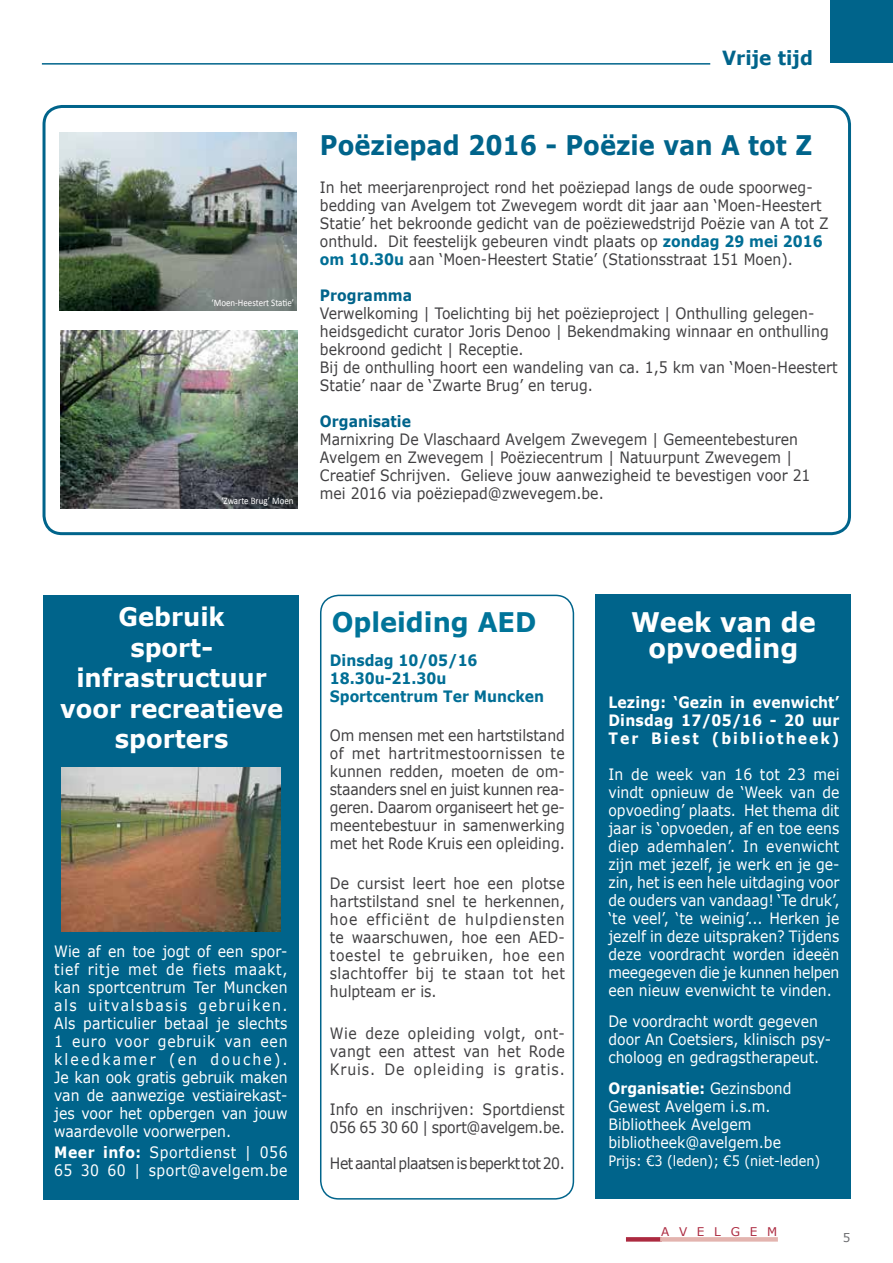
<style>
.page{position:relative;width:893px;height:1263px;background:#fff}
.page>*{position:absolute;margin:0;border:0;box-sizing:border-box;transform-origin:0 0}
.t1{font:700 27px "Verdana";color:#00648b;scale:.9 1}
.t2{font:700 27px/25.5px "Verdana";color:#fff;text-align:center;scale:.95 1}
.t3{font:700 27px "Verdana";color:#007499;scale:.95 1}
.t4{font:700 25.5px/30.6px "Verdana";color:#fff;text-align:center;scale:.95 1}
.t5{font:700 19.5px "Verdana";color:#00648b;scale:.95 1}
.t6{font:15.6px/18px "Verdana";color:#414042;scale:.89 1}
.t7{font:15.6px/18px "Verdana";color:#fff;text-align:justify;scale:.89 1}
.t8{font:700 15.6px/18px "Verdana";letter-spacing:.015em;color:#fff;text-align:justify;scale:.89 1}
.t9{font:700 15.6px/18px "Verdana";color:#006e95;scale:.89 1}
.t10{font:15.6px/18px "Verdana";letter-spacing:.035em;color:#fff;scale:.89 1}
.t11{font:15.6px "Verdana";letter-spacing:-.03em;color:#414042;scale:.89 1}
.t12{font:700 15.6px "Verdana";color:#00648b;scale:.89 1}
.t13{font:14.25px "Verdana";color:#fff;scale:.89 1}
.t14{font:12px "Verdana";color:#ac2a40}
.t15{font:12px "Verdana";color:#6d6e71}
.t16{font:10.05px "Calibri";color:#fff;scale:.89 1}
.s1{font-weight:700;color:#006e95}
.s2{font-weight:700}
</style>
<div class="page">
<svg style="left:626px;top:1237px;width:34px;height:4px"></svg>
<hr style="left:660px;top:1237px;width:118px;height:4px;background:#e3b4af">
<div style="left:43px;top:105px;width:808px;height:430px;border:3px solid #00648b;border-radius:18px"></div>
<div style="left:830px;top:0;width:63px;height:63px;background:#00648b"></div>
<hr style="left:42px;top:63px;width:668px;height:2px;background:#00648b">
<img style="left:59px;top:133px;width:238px;height:178px">
<img style="left:60px;top:331px;width:237px;height:178px">
<div style="left:43px;top:595px;width:255px;height:604px;background:#00648b"></div>
<img style="left:62px;top:767px;width:219px;height:165px">
<div style="left:320px;top:595px;width:254px;height:604px;border:2px solid #00648b;border-radius:18px"></div>
<div style="left:596px;top:595px;width:255px;height:604px;background:#00648b"></div>
<p class="t16" style="left:212px;top:297px;width:94px">‘Moen-Heestert Statie’</p>
<p class="t16" style="left:221px;top:494px;width:83px">‘Zwarte Brug’ Moen</p>
<p class="t5" style="left:722px;top:44px;width:97px">Vrije tijd</p>
<h1 class="t1" style="left:320px;top:126px;width:548px">Poëziepad 2016 - Poëzie van A tot Z</h1>
<p class="t6" style="left:320px;top:178px;width:573px">In het meerjarenproject rond het poëziepad langs de oude spoorweg&shy;bedding van Avelgem tot Zwevegem wordt dit jaar aan ‘Moen-Heestert Statie’ het bekroonde gedicht van de poëziewedstrijd Poëzie van A tot Z onthuld. Dit feestelijk gebeuren vindt plaats op <span class="s1">zondag 29 mei 2016 om 10.30u</span> aan ‘Moen-Heestert Statie’ (Stationsstraat 151 Moen).</p>
<p class="t12" style="left:320px;top:284px;width:105px">Programma</p>
<p class="t6" style="left:320px;top:304px;width:583px">Verwelkoming | Toelichting bij het poëzieproject | Onthulling gelegen&shy;heidsgedicht curator Joris Denoo | Bekendmaking winnaar en onthulling bekroond gedicht | Receptie.<br>Bij de onthulling hoort een wandeling van ca. 1,5 km van ‘Moen-Heestert Statie’ naar de ‘Zwarte Brug’ en terug.</p>
<p class="t12" style="left:320px;top:410px;width:104px">Organisatie</p>
<p class="t6" style="left:320px;top:430px;width:553px">Marnixring De Vlaschaard Avelgem Zwevegem | Gemeentebesturen Avelgem en Zwevegem | Poëziecentrum | Natuurpunt Zwevegem | Creatief Schrijven. Gelieve jouw aanwezigheid te bevestigen voor 21 mei 2016 via poëziepad@zwevegem.be.</p>
<h2 class="t4" style="left:60px;top:601px;width:237px">Gebruik<br>sport&shy;infrastructuur voor recreatieve sporters</h2>
<p class="t7" style="left:54px;top:942px;width:264px">Wie af en toe jogt of een spor&shy;tief ritje met de fiets maakt, kan sportcentrum Ter Muncken als uitvalsbasis gebruiken.<br>Als particulier betaal je slechts 1 euro voor gebruik van een kleedkamer (en douche).<br>Je kan ook gratis gebruik maken van de aanwezige vestiairekast&shy;jes voor het opbergen van jouw waardevolle voorwerpen.</p>
<p class="t10" style="left:54px;top:1144px;width:264px"><span class="s2">Meer info:</span> Sportdienst | 056<br>65 30 60 | sport@avelgem.be</p>
<h1 class="t3" style="left:332px;top:603px;width:217px">Opleiding AED</h1>
<p class="t9" style="left:330px;top:651px;width:242px">Dinsdag 10/05/16<br>18.30u-21.30u<br>Sportcentrum Ter Muncken</p>
<p class="t6" style="left:330px;top:726px;width:265px;text-align:justify">Om mensen met een hartstilstand of met hartritmestoornissen te kunnen redden, moeten de om&shy;staanders snel en juist kunnen rea&shy;geren. Daarom organiseert het ge&shy;meentebestuur in samenwerking met het Rode Kruis een opleiding.</p>
<p class="t6" style="left:330px;top:874px;width:265px;text-align:justify">De cursist leert hoe een plotse hartstilstand snel te herkennen, hoe efficiënt de hulpdiensten te waarschuwen, hoe een AED&shy;toestel te gebruiken, hoe een slachtoffer bij te staan tot het hulpteam er is.</p>
<p class="t6" style="left:330px;top:1024px;width:265px;text-align:justify">Wie deze opleiding volgt, ont&shy;vangt een attest van het Rode Kruis. De opleiding is gratis.</p>
<p class="t6" style="left:330px;top:1100px;width:266px">Info en inschrijven: Sportdienst<br>056 65 30 60 | sport@avelgem.be.</p>
<p class="t11" style="left:330px;top:1152px;width:265px">Het aantal plaatsen is beperkt tot 20.</p>
<h1 class="t2" style="left:631px;top:609px;width:196px">Week van de opvoeding</h1>
<p class="t8" style="left:608px;top:693px;width:261px">Lezing: ‘Gezin in evenwicht’ Dinsdag 17/05/16 - 20 uur Ter Biest (bibliotheek)</p>
<p class="t7" style="left:608px;top:765px;width:261px">In de week van 16 tot 23 mei vindt opnieuw de ‘Week van de opvoeding’ plaats. Het thema dit jaar is ‘opvoeden, af en toe eens diep ademhalen’. In evenwicht zijn met jezelf, je werk en je ge&shy;zin, het is een hele uitdaging voor de ouders van vandaag! ‘Te druk’, ‘te veel’, ‘te weinig’... Herken je jezelf in deze uitspraken? Tijdens deze voordracht worden ideeën meegegeven die je kunnen helpen een nieuw evenwicht te vinden.</p>
<p class="t7" style="left:608px;top:1012px;width:252px;text-align:left">De voordracht wordt gegeven door An Coetsiers, klinisch psy&shy;choloog en gedragstherapeut.</p>
<p class="t7" style="left:608px;top:1079px;width:207px;text-align:left"><span class="s2">Organisatie:</span> Gezinsbond<br>Gewest Avelgem i.s.m.<br>Bibliotheek Avelgem bibliotheek@avelgem.be</p>
<p class="t13" style="left:608px;top:1151px;width:240px">Prijs: €3 (leden); €5 (niet-leden)</p>
<p class="t14" style="left:661px;top:1223px;width:118px">A V E L G E M</p>
<p class="t15" style="left:843px;top:1229px;width:9px">5</p>
</div>
